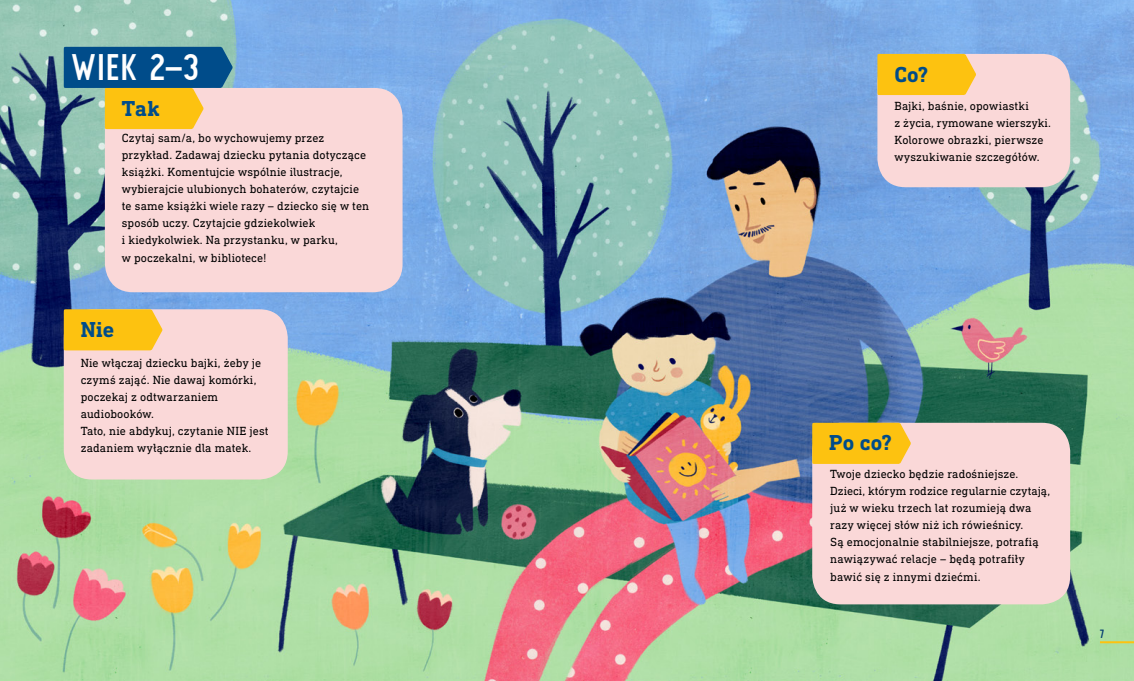
<style>
.page{position:relative;width:1134px;height:681px;background:#fff}
.page>*{position:absolute;margin:0;border:0;box-sizing:border-box;transform-origin:0 0}
.t1{font:700 37px "Pekora";color:#fff}
.t2{font:700 22px "DIN Next Slab Pro";letter-spacing:.005em;color:#004c8a}
.t3{font:12px/17px "DIN Next Slab Pro";letter-spacing:.01em;color:#000}
.t4{font:700 12px "Pekora";color:#003a70}
</style>
<div class="page">
<img style="left:0;top:0;width:1134px;height:680px">
<div style="left:105px;top:88px;width:298px;height:204px;background:#fad8d8;border-radius:28px"></div>
<div style="left:812px;top:422px;width:258px;height:182px;background:#fad8d8;border-radius:28px"></div>
<svg style="left:812px;top:422px;width:99px;height:41px;background:#f9c11d"></svg>
<div style="left:64px;top:309px;width:224px;height:170px;background:#fad8d8;border-radius:28px"></div>
<svg style="left:64px;top:309px;width:99px;height:41px;background:#fcc31d"></svg>
<div style="left:877px;top:54px;width:193px;height:133px;background:#fad8d8;border-radius:28px"></div>
<div style="left:877px;top:54px;width:99px;height:41px;background:#fdc210"></div>
<svg style="left:64px;top:47px;width:169px;height:82px;background:#728974"></svg>
<hr style="left:1100px;top:641px;width:34px;height:2px;background:#fdc210">
<h1 class="t1" style="left:71px;top:46px;width:130px">wie k 2–3</h1>
<h2 class="t2" style="left:122px;top:95px;width:39px">Tak</h2>
<p class="t3" style="left:122px;top:130px;width:249px">Czytaj sam/a, bo wychowujemy przez przykład. Zadawaj dziecku pytania dotyczące książki. Komentujcie wspólnie ilustracje, wybierajcie ulubionych bohaterów, czytajcie te same książki wiele razy – dziecko się w ten sposób uczy. Czytajcie gdziekolwiek<br>i kiedykolwiek. Na przystanku, w parku,<br>w poczekalni, w bibliotece!</p>
<h2 class="t2" style="left:81px;top:316px;width:35px">Nie</h2>
<p class="t3" style="left:81px;top:353px;width:189px">Nie włączaj dziecku bajki, żeby je czymś zająć. Nie dawaj komórki, poczekaj z odtwarzaniem audiobooków.<br>Tato, nie abdykuj, czytanie NIE jest zadaniem wyłącznie dla matek.</p>
<h2 class="t2" style="left:894px;top:61px;width:35px">Co?</h2>
<p class="t3" style="left:894px;top:97px;width:158px">Bajki, baśnie, opowiastki<br>z życia, rymowane wierszyki.<br>Kolorowe obrazki, pierwsze wyszukiwanie szczegółów.</p>
<h2 class="t2" style="left:829px;top:429px;width:64px">Po co?</h2>
<p class="t3" style="left:830px;top:465px;width:221px">Twoje dziecko będzie radośniejsze.<br>Dzieci, którym rodzice regularnie czytają, już w wieku trzech lat rozumieją dwa razy więcej słów niż ich rówieśnicy.<br>Są emocjonalnie stabilniejsze, potrafią nawiązywać relacje – będą potrafiły bawić się z innymi dziećmi.</p>
<p class="t4" style="left:1100px;top:627px;width:6px">7</p>
</div>
